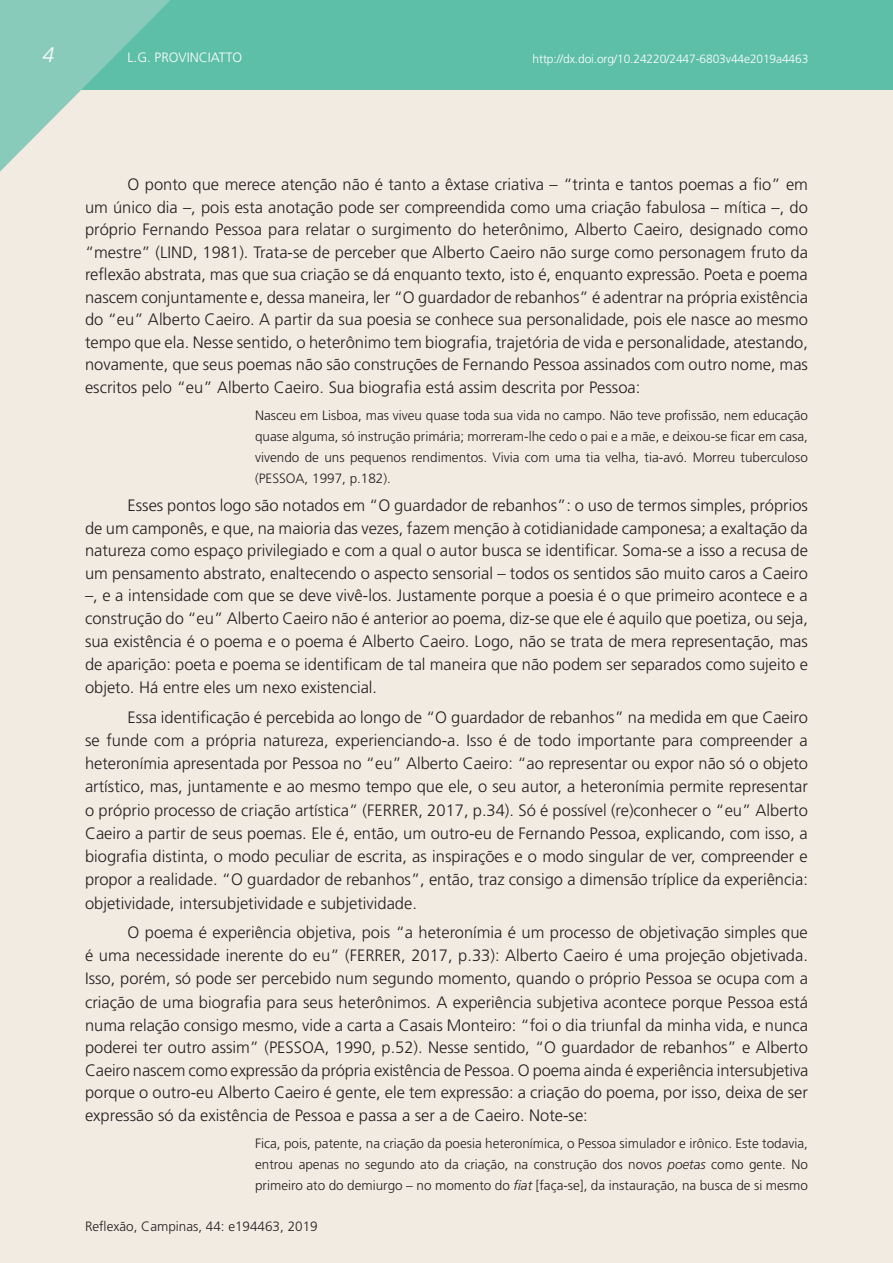
<style>
.page{position:relative;width:893px;height:1263px;background:#fff}
.page>*{position:absolute;margin:0;border:0;box-sizing:border-box;transform-origin:0 0}
.t1{font:italic 300 21px "Frutiger";color:#fff}
.t2{font:300 16.5px/22.5px "Frutiger";color:#231f20;text-align:justify}
.t3{font:300 13.5px/21px "Frutiger";color:#231f20;text-align:justify}
.t4{font:300 13.5px "Frutiger";color:#fff}
.t5{font:300 12px "Frutiger";letter-spacing:-.01em;color:#fff}
.s1{font-style:italic}
</style>
<div class="page">
<div style="left:0;top:89px;width:893px;height:1174px;background:#f1ebe1"></div>
<div style="left:0;top:0;width:893px;height:89px;background:#5dbfa8"></div>
<svg style="left:0;top:0;width:174px;height:173px;background:#a9d5c5"></svg>
<p class="t1" style="left:43px;top:43px;width:13px">4</p>
<p class="t4" style="left:128px;top:50px;width:116px">L.G. PROVINCIATTO</p>
<p class="t5" style="left:533px;top:52px;width:277px">http://dx.doi.org/10.24220/2447-6803v44e2019a4463</p>
<p class="t2" style="left:85px;top:173px;width:724px;text-indent:43px">O ponto que merece atenção não é tanto a êxtase criativa – “trinta e tantos poemas a fio” em um único dia –, pois esta anotação pode ser compreendida como uma criação fabulosa – mítica –, do próprio Fernando Pessoa para relatar o surgimento do heterônimo, Alberto Caeiro, designado como “mestre” (LIND, 1981). Trata-se de perceber que Alberto Caeiro não surge como personagem fruto da reflexão abstrata, mas que sua criação se dá enquanto texto, isto é, enquanto expressão. Poeta e poema nascem conjuntamente e, dessa maneira, ler “O guardador de rebanhos” é adentrar na própria existência do “eu” Alberto Caeiro. A partir da sua poesia se conhece sua personalidade, pois ele nasce ao mesmo tempo que ela. Nesse sentido, o heterônimo tem biografia, trajetória de vida e personalidade, atestando, novamente, que seus poemas não são construções de Fernando Pessoa assinados com outro nome, mas escritos pelo “eu” Alberto Caeiro. Sua biografia está assim descrita por Pessoa:</p>
<p class="t3" style="left:255px;top:405px;width:554px">Nasceu em Lisboa, mas viveu quase toda sua vida no campo. Não teve profissão, nem educação quase alguma, só instrução primária; morreram-lhe cedo o pai e a mãe, e deixou-se ficar em casa, vivendo de uns pequenos rendimentos. Vivia com uma tia velha, tia-avó. Morreu tuberculoso (PESSOA, 1997, p.182).</p>
<p class="t2" style="left:85px;top:494px;width:724px;text-indent:43px">Esses pontos logo são notados em “O guardador de rebanhos”: o uso de termos simples, próprios de um camponês, e que, na maioria das vezes, fazem menção à cotidianidade camponesa; a exaltação da natureza como espaço privilegiado e com a qual o autor busca se identificar. Soma-se a isso a recusa de um pensamento abstrato, enaltecendo o aspecto sensorial – todos os sentidos são muito caros a Caeiro –, e a intensidade com que se deve vivê-los. Justamente porque a poesia é o que primeiro acontece e a construção do “eu” Alberto Caeiro não é anterior ao poema, diz-se que ele é aquilo que poetiza, ou seja, sua existência é o poema e o poema é Alberto Caeiro. Logo, não se trata de mera representação, mas de aparição: poeta e poema se identificam de tal maneira que não podem ser separados como sujeito e objeto. Há entre eles um nexo existencial.</p>
<p class="t2" style="left:85px;top:705px;width:724px;line-height:23.2px;text-indent:43px">Essa identificação é percebida ao longo de “O guardador de rebanhos” na medida em que Caeiro se funde com a própria natureza, experienciando-a. Isso é de todo importante para compreender a heteronímia apresentada por Pessoa no “eu” Alberto Caeiro: “ao representar ou expor não só o objeto artístico, mas, juntamente e ao mesmo tempo que ele, o seu autor, a heteronímia permite representar o próprio processo de criação artística” (FERRER, 2017, p.34). Só é possível (re)conhecer o “eu” Alberto Caeiro a partir de seus poemas. Ele é, então, um outro-eu de Fernando Pessoa, explicando, com isso, a biografia distinta, o modo peculiar de escrita, as inspirações e o modo singular de ver, compreender e propor a realidade. “O guardador de rebanhos”, então, traz consigo a dimensão tríplice da experiência: objetividade, intersubjetividade e subjetividade.</p>
<p class="t2" style="left:85px;top:921px;width:725px;line-height:23px;text-indent:43px">O poema é experiência objetiva, pois “a heteronímia é um processo de objetivação simples que é uma necessidade inerente do eu” (FERRER, 2017, p.33): Alberto Caeiro é uma projeção objetivada.<br>Isso, porém, só pode ser percebido num segundo momento, quando o próprio Pessoa se ocupa com a criação de uma biografia para seus heterônimos. A experiência subjetiva acontece porque Pessoa está numa relação consigo mesmo, vide a carta a Casais Monteiro: “foi o dia triunfal da minha vida, e nunca poderei ter outro assim” (PESSOA, 1990, p.52). Nesse sentido, “O guardador de rebanhos” e Alberto Caeiro nascem como expressão da própria existência de Pessoa. O poema ainda é experiência intersubjetiva porque o outro-eu Alberto Caeiro é gente, ele tem expressão: a criação do poema, por isso, deixa de ser expressão só da existência de Pessoa e passa a ser a de Caeiro. Note-se:</p>
<p class="t3" style="left:255px;top:1133px;width:554px">Fica, pois, patente, na criação da poesia heteronímica, o Pessoa simulador e irônico. Este todavia, entrou apenas no segundo ato da criação, na construção dos novos <span class="s1">poetas</span> como gente. No primeiro ato do demiurgo – no momento do <span class="s1">fiat</span> [faça-se], da instauração, na busca de si mesmo</p>
<p class="t3" style="left:85px;top:1215px;width:234px">Reflexão, Campinas, 44: e194463, 2019</p>
</div>
